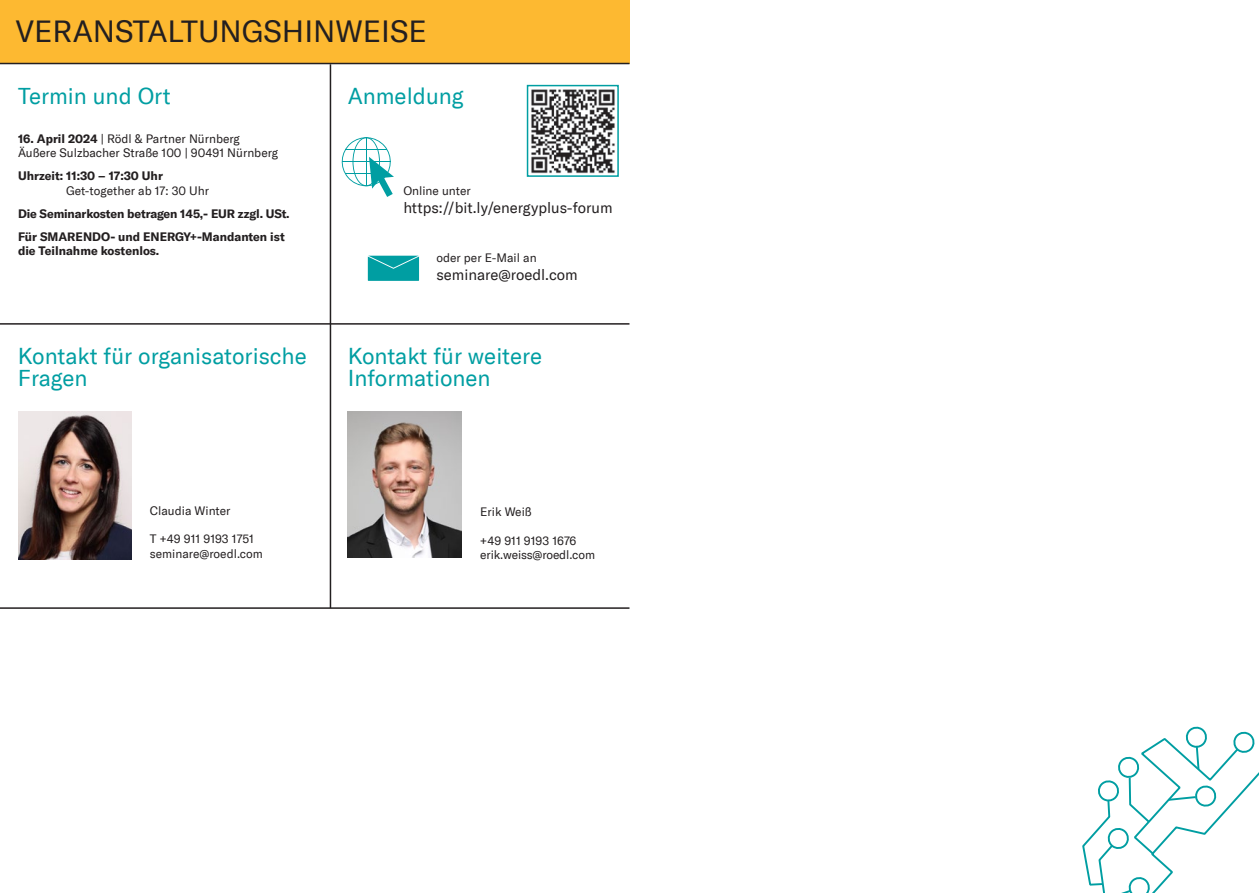
<style>
.page{position:relative;width:1259px;height:893px;background:#fff}
.page>*{position:absolute;margin:0;border:0;box-sizing:border-box;transform-origin:0 0}
.t1{font:30px "GT America";color:#231f20}
.t2{font:22.5px/22.5px "GT America";color:#009ea2}
.t3{font:15px "GT America";color:#231f20}
.t4{font:12px/14.4px "GT America";color:#231f20}
.t5{font:700 12px/23px "GT America";color:#231f20}
.s1{font-weight:700}
</style>
<div class="page">
<img style="left:531px;top:89px;width:84px;height:85px">
<div style="left:527px;top:85px;width:92px;height:92px;border:2px solid #009ea2"></div>
<div style="left:0;top:0;width:629px;height:64px;background:#fdb931"></div>
<hr style="left:0;top:63px;width:629px;height:1px;background:#231f20">
<svg style="left:368px;top:256px;width:51px;height:25px"></svg>
<svg style="left:341px;top:137px;width:53px;height:60px"></svg>
<img style="left:348px;top:411px;width:113px;height:147px">
<hr style="left:0;top:323px;width:629px;height:2px;background:#231f20">
<hr style="left:0;top:607px;width:629px;height:2px;background:#231f20">
<hr style="left:330px;top:64px;width:1px;height:544px;background:#231f20">
<img style="left:18px;top:411px;width:114px;height:148px">
<svg style="left:1082px;top:726px;width:177px;height:167px"></svg>
<h1 class="t1" style="left:16px;top:14px;width:412px">VERANSTALTUNGSHINWEISE</h1>
<h2 class="t2" style="left:18px;top:84px;width:154px">Termin und Ort</h2>
<h2 class="t2" style="left:348px;top:84px;width:118px">Anmeldung</h2>
<p class="t4" style="left:18px;top:132px;width:262px"><span class="s1">16. April 2024</span> | Rödl &amp; Partner Nürnberg<br>Äußere Sulzbacher Straße 100 | 90491 Nürnberg</p>
<p class="t5" style="left:18px;top:164px;width:146px">Uhrzeit: 11:30 – 17:30 Uhr</p>
<p class="t4" style="left:66px;top:183px;width:145px">Get-together ab 17: 30 Uhr</p>
<p class="t5" style="left:18px;top:202px;width:273px">Die Seminarkosten betragen 145,- EUR zzgl. USt.<br>Für SMARENDO- und ENERGY+-Mandanten ist</p>
<p class="t5" style="left:18px;top:239px;width:143px">die Teilnahme kostenlos.</p>
<p class="t4" style="left:403px;top:183px;width:69px">Online unter</p>
<p class="t3" style="left:403px;top:199px;width:211px">https://bit.ly/energyplus-forum</p>
<p class="t4" style="left:436px;top:250px;width:102px">oder per E-Mail an</p>
<p class="t3" style="left:436px;top:266px;width:143px">seminare@roedl.com</p>
<h2 class="t2" style="left:18px;top:345px;width:290px">Kontakt für organisatorische<br>Fragen</h2>
<h2 class="t2" style="left:348px;top:345px;width:196px">Kontakt für weitere<br>Informationen</h2>
<p class="t4" style="left:150px;top:503px;width:82px">Claudia Winter</p>
<p class="t4" style="left:150px;top:532px;width:115px">T +49 911 9193 1751 seminare@roedl.com</p>
<p class="t4" style="left:480px;top:504px;width:53px">Erik Weiß</p>
<p class="t4" style="left:480px;top:533px;width:116px">+49 911 9193 1676 erik.weiss@roedl.com</p>
</div>
